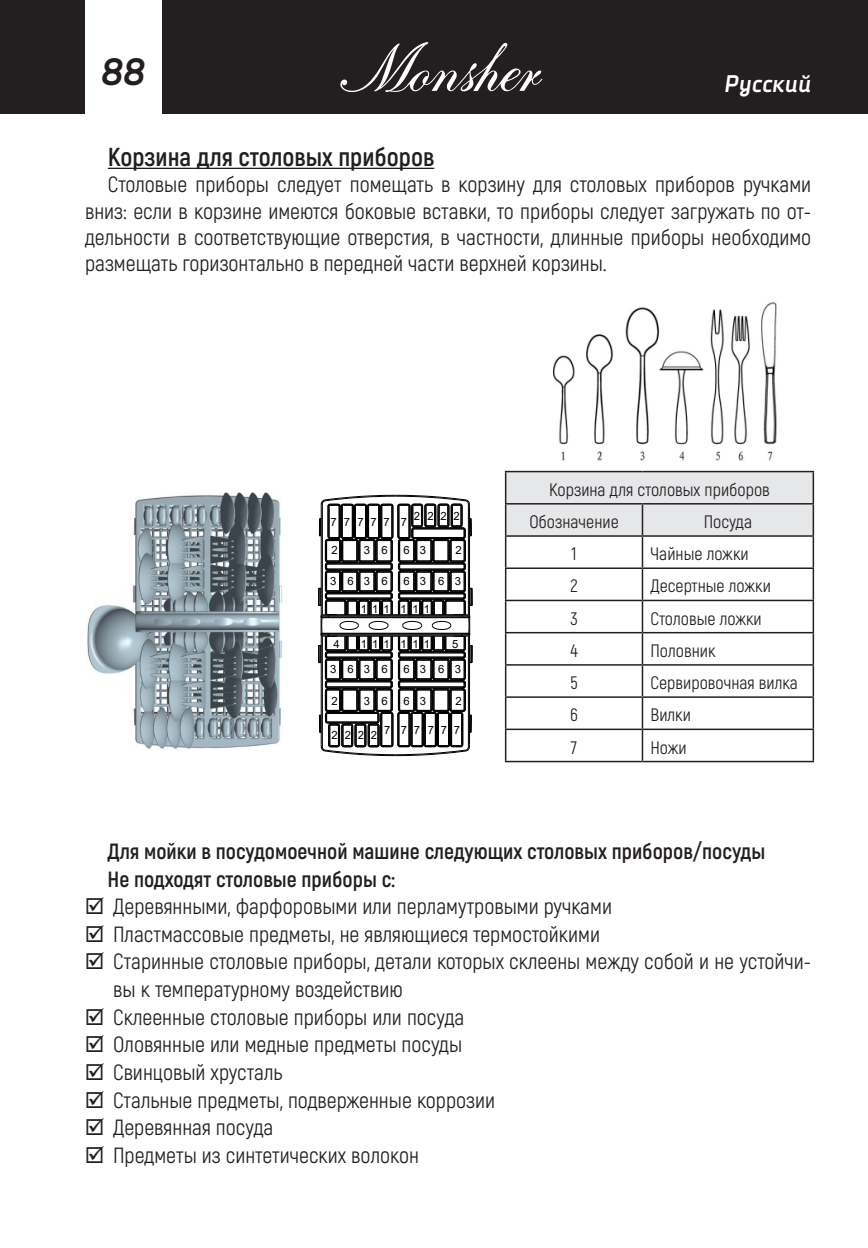
<style>
.page{position:relative;width:868px;height:1248px;background:#fff}
.page>*{position:absolute;margin:0;border:0;box-sizing:border-box;transform-origin:0 0}
.t1{font:italic 700 38px "Decima Nova Pro";color:#231f20}
.t2{font:700 26px "Akrobat";color:#231f20}
.t3{font:italic 700 24px "Decima Nova Pro";color:#fff}
.t4{font:22px/27.6px "Akrobat";color:#231f20;text-align:justify}
.t5{font:700 22px/27.6px "Akrobat";color:#231f20}
.t6{font:18px/32.2px "Akrobat";color:#231f20}
.t7{font:12.2px "Arial";letter-spacing:.605em;color:#000001}
.t8{font:11.2px "Arial";letter-spacing:.6em;color:#000001}
</style>
<div class="page">
<div style="left:0;top:0;width:867px;height:113px;background:#231f20"></div>
<hr style="left:867px;top:0;width:1px;height:113px;background:#231f20">
<div style="left:85px;top:0;width:77px;height:119px;background:#fff"></div>
<svg style="left:340px;top:42px;width:202px;height:50px"></svg>
<hr style="left:108px;top:168px;width:326px;height:1px;background:#231f20">
<div style="left:506px;top:472px;width:306px;height:63px;background:#e6e7e9"></div>
<hr style="left:505px;top:471px;width:137px;height:1px;background:#231f20">
<hr style="left:505px;top:472px;width:1px;height:31px;background:#231f20">
<hr style="left:642px;top:471px;width:172px;height:1px;background:#231f20">
<hr style="left:812px;top:472px;width:2px;height:31px;background:#231f20">
<hr style="left:505px;top:503px;width:137px;height:1px;background:#231f20">
<hr style="left:505px;top:504px;width:1px;height:31px;background:#231f20">
<hr style="left:642px;top:503px;width:172px;height:1px;background:#231f20">
<hr style="left:641px;top:504px;width:2px;height:31px;background:#231f20">
<hr style="left:812px;top:504px;width:2px;height:31px;background:#231f20">
<hr style="left:505px;top:535px;width:137px;height:1px;background:#231f20">
<hr style="left:505px;top:536px;width:1px;height:31px;background:#231f20">
<hr style="left:642px;top:535px;width:172px;height:1px;background:#231f20">
<hr style="left:641px;top:536px;width:2px;height:31px;background:#231f20">
<hr style="left:812px;top:536px;width:2px;height:31px;background:#231f20">
<hr style="left:505px;top:567px;width:137px;height:2px;background:#231f20">
<hr style="left:505px;top:569px;width:1px;height:30px;background:#231f20">
<hr style="left:642px;top:567px;width:172px;height:2px;background:#231f20">
<hr style="left:641px;top:569px;width:2px;height:30px;background:#231f20">
<hr style="left:812px;top:569px;width:2px;height:30px;background:#231f20">
<hr style="left:505px;top:599px;width:137px;height:2px;background:#231f20">
<hr style="left:505px;top:601px;width:1px;height:31px;background:#231f20">
<hr style="left:642px;top:599px;width:172px;height:2px;background:#231f20">
<hr style="left:641px;top:601px;width:2px;height:31px;background:#231f20">
<hr style="left:812px;top:601px;width:2px;height:31px;background:#231f20">
<hr style="left:505px;top:632px;width:137px;height:1px;background:#231f20">
<hr style="left:505px;top:633px;width:1px;height:31px;background:#231f20">
<hr style="left:642px;top:632px;width:172px;height:1px;background:#231f20">
<hr style="left:641px;top:633px;width:2px;height:31px;background:#231f20">
<hr style="left:812px;top:633px;width:2px;height:31px;background:#231f20">
<hr style="left:505px;top:664px;width:137px;height:1px;background:#231f20">
<hr style="left:505px;top:665px;width:1px;height:31px;background:#231f20">
<hr style="left:642px;top:664px;width:172px;height:1px;background:#231f20">
<hr style="left:641px;top:665px;width:2px;height:31px;background:#231f20">
<hr style="left:812px;top:665px;width:2px;height:31px;background:#231f20">
<hr style="left:505px;top:696px;width:137px;height:1px;background:#231f20">
<hr style="left:505px;top:697px;width:1px;height:31px;background:#231f20">
<hr style="left:642px;top:696px;width:172px;height:1px;background:#231f20">
<hr style="left:641px;top:697px;width:2px;height:31px;background:#231f20">
<hr style="left:812px;top:697px;width:2px;height:31px;background:#231f20">
<hr style="left:505px;top:728px;width:137px;height:2px;background:#231f20">
<hr style="left:505px;top:730px;width:1px;height:30px;background:#231f20">
<hr style="left:642px;top:728px;width:172px;height:2px;background:#231f20">
<hr style="left:641px;top:730px;width:2px;height:30px;background:#231f20">
<hr style="left:812px;top:730px;width:2px;height:30px;background:#231f20">
<hr style="left:505px;top:760px;width:137px;height:2px;background:#231f20">
<hr style="left:642px;top:760px;width:172px;height:2px;background:#231f20">
<img style="left:87px;top:492px;width:196px;height:257px">
<svg style="left:318px;top:495px;width:155px;height:260px"></svg>
<img style="left:553px;top:302px;width:223px;height:159px">
<h1 class="t1" style="left:101px;top:50px;width:46px">88</h1>
<p class="t3" style="left:724px;top:70px;width:88px">Русский</p>
<p class="t2" style="left:108px;top:140px;width:328px">Корзина для столовых приборов</p>
<p class="t4" style="left:85px;top:171px;width:727px;line-height:26.4px;text-indent:23px">Столовые приборы следует помещать в корзину для столовых приборов ручками вниз: если в корзине имеются боковые вставки, то приборы следует загружать по от&shy;дельности в соответствующие отверстия, в частности, длинные приборы необходимо размещать горизонтально в передней части верхней корзины.</p>
<p class="t8" style="left:414px;top:508px;width:47px">2222</p>
<p class="t8" style="left:330px;top:514px;width:78px">77777 7</p>
<p class="t8" style="left:381px;top:542px;width:8px">6</p>
<p class="t8" style="left:403px;top:542px;width:8px">6</p>
<p class="t8" style="left:331px;top:542px;width:8px">2</p>
<p class="t8" style="left:364px;top:542px;width:8px">3</p>
<p class="t8" style="left:420px;top:542px;width:8px">3</p>
<p class="t8" style="left:455px;top:542px;width:8px">2</p>
<p class="t8" style="left:364px;top:573px;width:8px">3</p>
<p class="t8" style="left:420px;top:573px;width:8px">3</p>
<p class="t8" style="left:347px;top:573px;width:8px">6</p>
<p class="t8" style="left:381px;top:573px;width:8px">6</p>
<p class="t8" style="left:403px;top:573px;width:8px">6</p>
<p class="t8" style="left:438px;top:573px;width:8px">6</p>
<p class="t8" style="left:330px;top:573px;width:8px">3</p>
<p class="t8" style="left:455px;top:573px;width:8px">3</p>
<p class="t8" style="left:361px;top:601px;width:71px">111 111</p>
<p class="t8" style="left:361px;top:636px;width:71px">111 111</p>
<p class="t8" style="left:333px;top:636px;width:8px">4</p>
<p class="t8" style="left:452px;top:636px;width:8px">5</p>
<p class="t7" style="left:350px;top:653px;width:8px">3</p>
<p class="t7" style="left:406px;top:653px;width:8px">6</p>
<p class="t7" style="left:406px;top:687px;width:8px">6</p>
<p class="t7" style="left:409px;top:719px;width:84px">7 77777</p>
<p class="t8" style="left:347px;top:661px;width:8px">6</p>
<p class="t8" style="left:438px;top:661px;width:8px">6</p>
<p class="t8" style="left:381px;top:661px;width:8px">6</p>
<p class="t8" style="left:403px;top:661px;width:8px">6</p>
<p class="t8" style="left:381px;top:692px;width:8px">6</p>
<p class="t8" style="left:403px;top:692px;width:8px">6</p>
<p class="t8" style="left:330px;top:661px;width:8px">3</p>
<p class="t8" style="left:455px;top:661px;width:8px">3</p>
<p class="t8" style="left:364px;top:661px;width:8px">3</p>
<p class="t8" style="left:420px;top:661px;width:8px">3</p>
<p class="t8" style="left:364px;top:692px;width:8px">3</p>
<p class="t8" style="left:420px;top:692px;width:8px">3</p>
<p class="t8" style="left:331px;top:693px;width:8px">2</p>
<p class="t8" style="left:455px;top:693px;width:8px">2</p>
<p class="t8" style="left:384px;top:722px;width:77px">7 77777</p>
<p class="t7" style="left:352px;top:724px;width:51px">2222</p>
<p class="t8" style="left:331px;top:727px;width:47px">2222</p>
<p class="t6" style="left:529px;top:473px;width:242px;text-indent:20px">Корзина для столовых приборов<br>Обозначение</p>
<p class="t6" style="left:703px;top:505px;width:50px">Посуда</p>
<p class="t6" style="left:571px;top:538px;width:7px">1</p>
<p class="t6" style="left:650px;top:538px;width:100px">Чайные ложки</p>
<p class="t6" style="left:570px;top:570px;width:9px">2</p>
<p class="t6" style="left:650px;top:570px;width:122px">Десертные ложки</p>
<p class="t6" style="left:570px;top:602px;width:9px">3</p>
<p class="t6" style="left:650px;top:602px;width:113px">Столовые ложки</p>
<p class="t6" style="left:570px;top:634px;width:9px">4</p>
<p class="t6" style="left:650px;top:634px;width:67px">Половник</p>
<p class="t6" style="left:570px;top:666px;width:9px">5</p>
<p class="t6" style="left:650px;top:666px;width:149px">Сервировочная вилка</p>
<p class="t6" style="left:570px;top:699px;width:9px">6</p>
<p class="t6" style="left:650px;top:699px;width:42px">Вилки</p>
<p class="t6" style="left:570px;top:731px;width:8px">7</p>
<p class="t6" style="left:650px;top:731px;width:38px">Ножи</p>
<p class="t5" style="left:107px;top:837px;width:659px">Для мойки в посудомоечной машине следующих столовых приборов/посуды<br>Не подходят столовые приборы с:</p>
<p class="t4" style="left:113px;top:892px;width:699px;text-align:left">Деревянными, фарфоровыми или перламутровыми ручками<br>Пластмассовые предметы, не являющиеся термостойкими<br>Старинные столовые приборы, детали которых склеены между собой и не устойчи&shy;вы к температурному воздействию<br>Склеенные столовые приборы или посуда<br>Оловянные или медные предметы посуды<br>Свинцовый хрусталь<br>Стальные предметы, подверженные коррозии<br>Деревянная посуда<br>Предметы из синтетических волокон</p>
</div>
